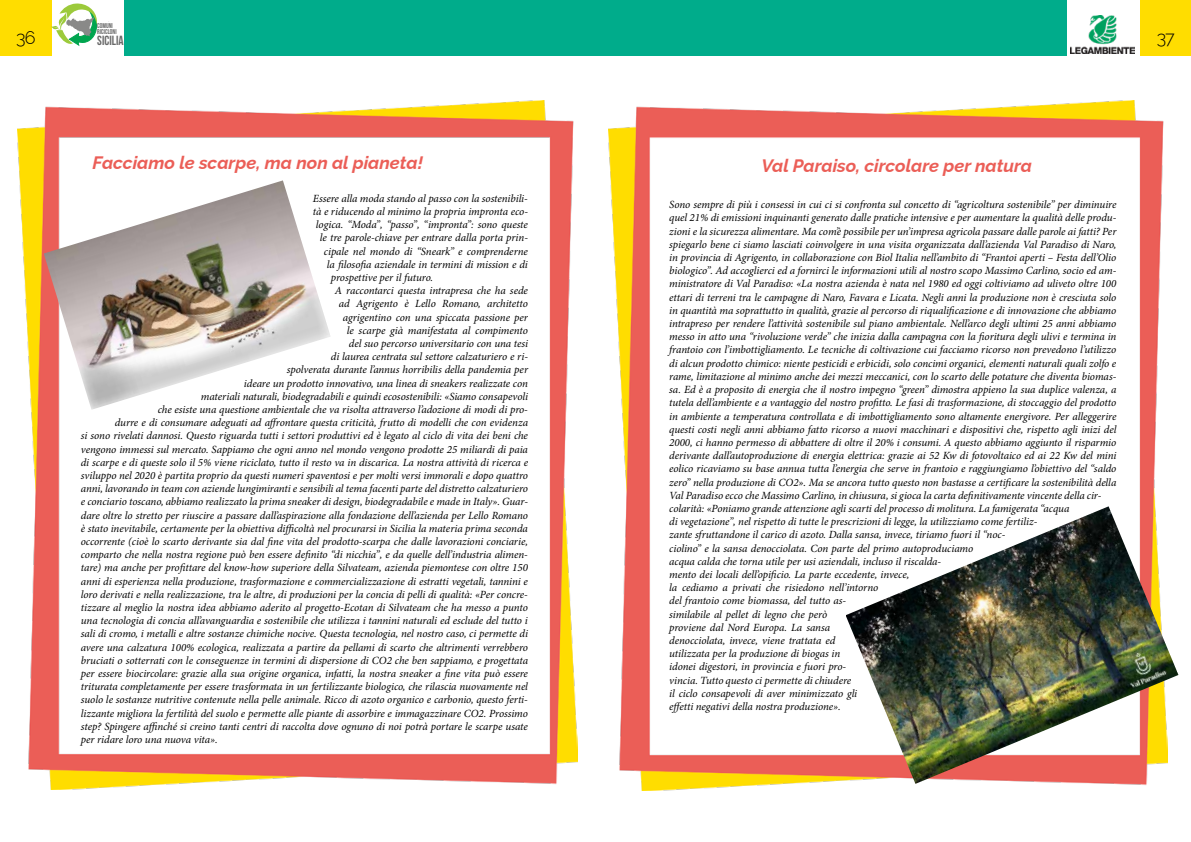
<style>
.page{position:relative;width:1191px;height:842px;background:#fff}
.page>*{position:absolute;margin:0;border:0;box-sizing:border-box;transform-origin:0 0}
.t1{font:italic 700 18px "Raleway";color:#eb5e57}
.t2{font:300 18px "Raleway";color:#000}
.t3{font:700 13.2px "Bebas Neue";color:#686868;scale:.96 1}
.t4{font:italic 11px/13.2px "Minion Pro";letter-spacing:-.01em;color:#000}
.t5{font:700 6.9px/5.9px "Bebas Neue";color:#686868;scale:.96 1}
</style>
<div class="page">
<div style="left:124px;top:0;width:472px;height:56px;background:#00ac8b"></div>
<div style="left:0;top:0;width:51px;height:56px;background:#fd0"></div>
<div style="left:596px;top:0;width:471px;height:56px;background:#00ac8b"></div>
<div style="left:1140px;top:0;width:51px;height:56px;background:#fd0"></div>
<img style="left:1070px;top:16px;width:64px;height:37px">
<svg style="left:51px;top:3px;width:46px;height:43px"></svg>
<img style="left:17px;top:101px;width:561px;height:688px">
<img style="left:44px;top:180px;width:287px;height:230px">
<img style="left:608px;top:101px;width:556px;height:689px">
<img style="left:845px;top:506px;width:333px;height:278px">
<p class="t5" style="left:97px;top:22px;width:22px">COMUNI<br>RICICLONI</p>
<p class="t3" style="left:97px;top:33px;width:29px">SICILIA</p>
<h1 class="t2" style="left:16px;top:24px;width:21px">36</h1>
<h1 class="t2" style="left:1156px;top:24px;width:20px">37</h1>
<h1 class="t1" style="left:92px;top:148px;width:332px">Facciamo le scarpe, ma non al pianeta!</h1>
<h1 class="t1" style="left:761px;top:152px;width:272px">Val Paraiso, circolare per natura</h1>
<p class="t4" style="left:669px;top:198px;width:449px">Sono sempre di più i consessi in cui ci si confronta sul concetto di “agricoltura sostenibile” per diminuire quel 21% di emissioni inquinanti generato dalle pratiche intensive e per aumentare la qualità delle produ&shy;zioni e la sicurezza alimentare. Ma com’è possibile per un’impresa agricola passare dalle parole ai fatti? Per spiegarlo bene ci siamo lasciati coinvolgere in una visita organizzata dall’azienda Val Paradiso di Naro, in provincia di Agrigento, in collaborazione con Biol Italia nell’ambito di “Frantoi aperti – Festa dell’Olio biologico”. Ad accoglierci ed a fornirci le informazioni utili al nostro scopo Massimo Carlino, socio ed am&shy;ministratore di Val Paradiso: «La nostra azienda è nata nel 1980 ed oggi coltiviamo ad uliveto oltre 100 ettari di terreni tra le campagne di Naro, Favara e Licata. Negli anni la produzione non è cresciuta solo in quantità ma soprattutto in qualità, grazie al percorso di riqualificazione e di innovazione che abbiamo intrapreso per rendere l’attività sostenibile sul piano ambientale. Nell’arco degli ultimi 25 anni abbiamo messo in atto una “rivoluzione verde” che inizia dalla campagna con la fioritura degli ulivi e termina in frantoio con l’imbottigliamento. Le tecniche di coltivazione cui facciamo ricorso non prevedono l’utilizzo di alcun prodotto chimico: niente pesticidi e erbicidi, solo concimi organici, elementi naturali quali zolfo e rame, limitazione al minimo anche dei mezzi meccanici, con lo scarto delle potature che diventa biomas&shy;sa. Ed è a proposito di energia che il nostro impegno “green” dimostra appieno la sua duplice valenza, a tutela dell’ambiente e a vantaggio del nostro profitto. Le fasi di trasformazione, di stoccaggio del prodotto in ambiente a temperatura controllata e di imbottigliamento sono altamente energivore. Per alleggerire questi costi negli anni abbiamo fatto ricorso a nuovi macchinari e dispositivi che, rispetto agli inizi del 2000, ci hanno permesso di abbattere di oltre il 20% i consumi. A questo abbiamo aggiunto il risparmio derivante dall’autoproduzione di energia elettrica: grazie ai 52 Kw di fotovoltaico ed ai 22 Kw del mini eolico ricaviamo su base annua tutta l’energia che serve in frantoio e raggiungiamo l’obiettivo del “saldo zero” nella produzione di CO2». Ma se ancora tutto questo non bastasse a certificare la sostenibilità della Val Paradiso ecco che Massimo Carlino, in chiusura, si gioca la carta definitivamente vincente della cir&shy;colarità: «Poniamo grande attenzione agli scarti del processo di molitura. La famigerata “acqua<br>di vegetazione”, nel rispetto di tutte le prescrizioni di legge, la utilizziamo come fertiliz-<br>zante sfruttandone il carico di azoto. Dalla sansa, invece, tiriamo fuori il “noc-<br>ciolino” e la sansa denocciolata. Con parte del primo autoproduciamo<br>acqua calda che torna utile per usi aziendali, incluso il riscalda-<br>mento dei locali dell’opificio. La parte eccedente, invece,<br>la cediamo a privati che risiedono nell’intorno<br>del frantoio come biomassa, del tutto as-<br>similabile al pellet di legno che però<br>proviene dal Nord Europa. La sansa<br>denocciolata, invece, viene trattata ed<br>utilizzata per la produzione di biogas in<br>idonei digestori, in provincia e fuori pro-<br>vincia. Tutto questo ci permette di chiudere<br>il ciclo consapevoli di aver minimizzato gli<br>effetti negativi della nostra produzione».</p>
<p class="t4" style="left:313px;top:192px;width:216px">Essere alla moda stando al passo con la sostenibili-</p>
<p class="t4" style="left:313px;top:205px;width:217px">tà e riducendo al minimo la propria impronta eco-</p>
<p class="t4" style="left:316px;top:218px;width:213px">logica. “Moda”, “passo”, “impronta”: sono queste</p>
<p class="t4" style="left:320px;top:231px;width:210px">le tre parole-chiave per entrare dalla porta prin-</p>
<p class="t4" style="left:324px;top:244px;width:205px">cipale nel mondo di “Sneark” e comprenderne</p>
<p class="t4" style="left:327px;top:258px;width:202px">la filosofia aziendale in termini di mission e di</p>
<p class="t4" style="left:331px;top:271px;width:104px">prospettive per il futuro.</p>
<p class="t4" style="left:335px;top:284px;width:194px">A raccontarci questa intrapresa che ha sede</p>
<p class="t4" style="left:339px;top:297px;width:190px">ad Agrigento è Lello Romano, architetto</p>
<p class="t4" style="left:343px;top:310px;width:187px">agrigentino con una spiccata passione per</p>
<p class="t4" style="left:347px;top:324px;width:183px">le scarpe già manifestata al compimento</p>
<p class="t4" style="left:349px;top:337px;width:181px">del suo percorso universitario con una tesi</p>
<p class="t4" style="left:331px;top:350px;width:198px">di laurea centrata sul settore calzaturiero e ri-</p>
<p class="t4" style="left:287px;top:363px;width:243px">spolverata durante l’annus horribilis della pandemia per</p>
<p class="t4" style="left:244px;top:376px;width:285px">ideare un prodotto innovativo, una linea di sneakers realizzate con</p>
<p class="t4" style="left:201px;top:390px;width:329px">materiali naturali, biodegradabili e quindi ecosostenibili: «Siamo consapevoli</p>
<p class="t4" style="left:158px;top:403px;width:371px">che esiste una questione ambientale che va risolta attraverso l’adozione di modi di pro-</p>
<p class="t4" style="left:115px;top:416px;width:415px">durre e di consumare adeguati ad affrontare questa criticità, frutto di modelli che con evidenza</p>
<p class="t4" style="left:81px;top:429px;width:449px">si sono rivelati dannosi. Questo riguarda tutti i settori produttivi ed è legato al ciclo di vita dei beni che</p>
<p class="t4" style="left:81px;top:442px;width:449px">vengono immessi sul mercato. Sappiamo che ogni anno nel mondo vengono prodotte 25 miliardi di paia</p>
<p class="t4" style="left:81px;top:456px;width:449px">di scarpe e di queste solo il 5% viene riciclato, tutto il resto va in discarica. La nostra attività di ricerca e</p>
<p class="t4" style="left:81px;top:469px;width:449px">sviluppo nel 2020 è partita proprio da questi numeri spaventosi e per molti versi immorali e dopo quattro</p>
<p class="t4" style="left:81px;top:482px;width:449px">anni, lavorando in team con aziende lungimiranti e sensibili al tema facenti parte del distretto calzaturiero</p>
<p class="t4" style="left:81px;top:495px;width:448px">e conciario toscano, abbiamo realizzato la prima sneaker di design, biodegradabile e made in Italy». Guar-</p>
<p class="t4" style="left:81px;top:508px;width:449px">dare oltre lo stretto per riuscire a passare dall’aspirazione alla fondazione dell’azienda per Lello Romano</p>
<p class="t4" style="left:81px;top:522px;width:448px">è stato inevitabile, certamente per la obiettiva difficoltà nel procurarsi in Sicilia la materia prima seconda</p>
<p class="t4" style="left:81px;top:535px;width:449px">occorrente (cioè lo scarto derivante sia dal fine vita del prodotto-scarpa che dalle lavorazioni conciarie,</p>
<p class="t4" style="left:81px;top:548px;width:448px">comparto che nella nostra regione può ben essere definito “di nicchia”, e da quelle dell’industria alimen-</p>
<p class="t4" style="left:81px;top:561px;width:448px">tare) ma anche per profittare del know-how superiore della Silvateam, azienda piemontese con oltre 150</p>
<p class="t4" style="left:81px;top:574px;width:449px">anni di esperienza nella produzione, trasformazione e commercializzazione di estratti vegetali, tannini e</p>
<p class="t4" style="left:81px;top:588px;width:448px">loro derivati e nella realizzazione, tra le altre, di produzioni per la concia di pelli di qualità: «Per concre-</p>
<p class="t4" style="left:81px;top:601px;width:448px">tizzare al meglio la nostra idea abbiamo aderito al progetto-Ecotan di Silvateam che ha messo a punto</p>
<p class="t4" style="left:81px;top:614px;width:448px">una tecnologia di concia all’avanguardia e sostenibile che utilizza i tannini naturali ed esclude del tutto i</p>
<p class="t4" style="left:81px;top:627px;width:449px">sali di cromo, i metalli e altre sostanze chimiche nocive. Questa tecnologia, nel nostro caso, ci permette di</p>
<p class="t4" style="left:81px;top:640px;width:448px">avere una calzatura 100% ecologica, realizzata a partire da pellami di scarto che altrimenti verrebbero</p>
<p class="t4" style="left:81px;top:654px;width:449px">bruciati o sotterrati con le conseguenze in termini di dispersione di CO2 che ben sappiamo, e progettata</p>
<p class="t4" style="left:81px;top:667px;width:449px">per essere biocircolare: grazie alla sua origine organica, infatti, la nostra sneaker a fine vita può essere</p>
<p class="t4" style="left:81px;top:680px;width:449px">triturata completamente per essere trasformata in un fertilizzante biologico, che rilascia nuovamente nel</p>
<p class="t4" style="left:81px;top:693px;width:448px">suolo le sostanze nutritive contenute nella pelle animale. Ricco di azoto organico e carbonio, questo ferti-</p>
<p class="t4" style="left:81px;top:706px;width:448px">lizzante migliora la fertilità del suolo e permette alle piante di assorbire e immagazzinare CO2. Prossimo</p>
<p class="t4" style="left:81px;top:720px;width:448px">step? Spingere affinché si creino tanti centri di raccolta dove ognuno di noi potrà portare le scarpe usate</p>
<p class="t4" style="left:81px;top:733px;width:138px">per ridare loro una nuova vita».</p>
</div>
